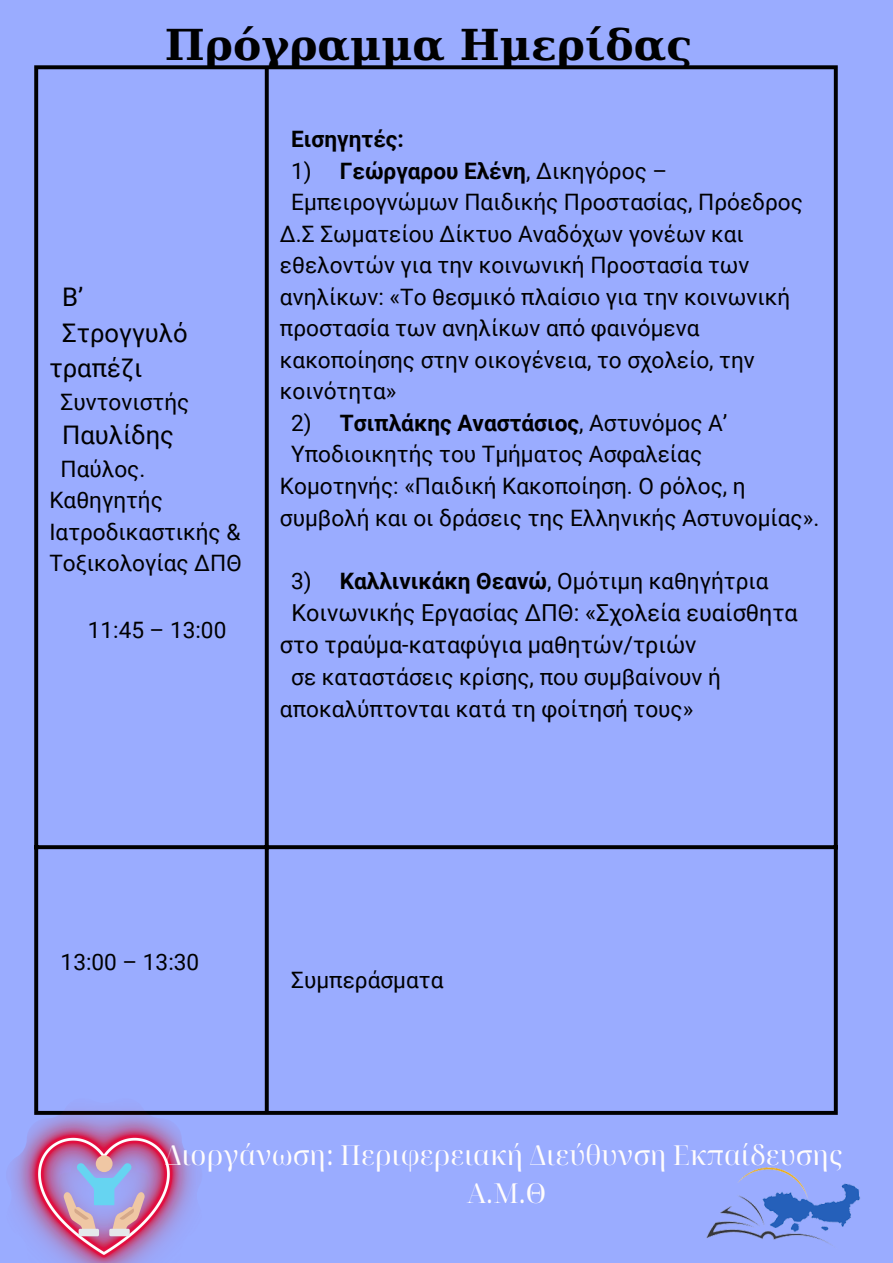
<style>
.page{position:relative;width:893px;height:1263px;background:#9aacff}
.page>*{position:absolute;margin:0;border:0;box-sizing:border-box;transform-origin:0 0}
.t1{font:700 42.45px "DejaVu Serif";color:#000}
.t2{font:27.53px "Noto Serif Display";color:#fffcfc}
.t3{font:25.58px/35.4px "Roboto";color:#000}
.t4{font:23.33px/32.6px "Roboto";color:#000}
.t5{font:22.65px/31.5px "Roboto";color:#000}
.t6{font:700 22.65px "Roboto";color:#000}
.s1{font-weight:400}
.s2{font-weight:700}
</style>
<div class="page">
<svg style="left:34px;top:69px;width:4px;height:1028px;background:#08090e"></svg>
<svg style="left:265px;top:69px;width:4px;height:1042px;background:#090a10"></svg>
<hr style="left:834px;top:69px;width:3px;height:1042px;background:#000">
<svg style="left:34px;top:65px;width:803px;height:4px;background:#0b0d13"></svg>
<svg style="left:34px;top:845px;width:800px;height:4px;background:#07080d"></svg>
<svg style="left:203px;top:1111px;width:634px;height:4px;background:#050508"></svg>
<img style="left:706px;top:1167px;width:154px;height:79px">
<img style="left:11px;top:1097px;width:192px;height:166px">
<div style="left:96px;top:1155px;width:17px;height:17px;background:#efc7a4;border-radius:50%"></div>
<svg style="left:63px;top:1163px;width:83px;height:73px"></svg>
<p class="t1" style="left:165px;top:20px;width:529px">Πρόγραμμα Ημερίδας</p>
<h1 class="t3" style="left:62px;top:280px;width:23px">Β’</h1>
<p class="t3" style="left:49px;top:315px;width:140px;text-indent:13px">Στρογγυλό τραπέζι</p>
<p class="t5" style="left:61px;top:386px;width:130px">Συντονιστής</p>
<p class="t3" style="left:62px;top:418px;width:113px">Παυλίδης</p>
<p class="t5" style="left:49px;top:453px;width:194px;text-indent:11px">Παύλος.<br>Καθηγητής<br>Ιατροδικαστικής &amp;<br>Τοξικολογίας ΔΠΘ</p>
<p class="t5" style="left:88px;top:615px;width:140px">11:45 – 13:00</p>
<p class="t6" style="left:291px;top:126px;width:114px">Εισηγητές:</p>
<p class="t6" style="left:291px;top:158px;width:377px"><span class="s1">1)</span> Γεώργαρου Ελένη<span class="s1">, Δικηγόρος –</span></p>
<p class="t5" style="left:280px;top:187px;width:524px;text-indent:11px">Εμπειρογνώμων Παιδικής Προστασίας, Πρόεδρος Δ.Σ Σωματείου Δίκτυο Αναδόχων γονέων και εθελοντών για την κοινωνική Προστασία των ανηλίκων: «Το θεσμικό πλαίσιο για την κοινωνική προστασία των ανηλίκων από φαινόμενα κακοποίησης στην οικογένεια, το σχολείο, την κοινότητα»</p>
<p class="t6" style="left:291px;top:410px;width:438px"><span class="s1">2)</span> Τσιπλάκης Αναστάσιος<span class="s1">, Αστυνόμος Α’</span></p>
<p class="t5" style="left:280px;top:439px;width:541px;text-indent:11px">Υποδιοικητής του Τμήματος Ασφαλείας<br>Κομοτηνής: «Παιδική Κακοποίηση. Ο ρόλος, η συμβολή και οι δράσεις της Ελληνικής Αστυνομίας».</p>
<p class="t5" style="left:291px;top:565px;width:479px">3) <span class="s2">Καλλινικάκη Θεανώ</span>, Ομότιμη καθηγήτρια</p>
<p class="t4" style="left:280px;top:596px;width:519px;text-indent:12px">Κοινωνικής Εργασίας ΔΠΘ: «Σχολεία ευαίσθητα στο τραύμα-καταφύγια μαθητών/τριών</p>
<p class="t5" style="left:280px;top:662px;width:442px;text-indent:11px">σε καταστάσεις κρίσης, που συμβαίνουν ή αποκαλύπτονται κατά τη φοίτησή τους»</p>
<p class="t5" style="left:61px;top:946px;width:140px">13:00 – 13:30</p>
<p class="t5" style="left:291px;top:964px;width:154px">Συμπεράσματα</p>
<p class="t2" style="left:165px;top:1135px;width:679px">Διοργάνωση: Περιφερειακή Διεύθυνση Εκπαίδευσης</p>
<p class="t2" style="left:467px;top:1173px;width:81px">Α.Μ.Θ</p>
</div>
